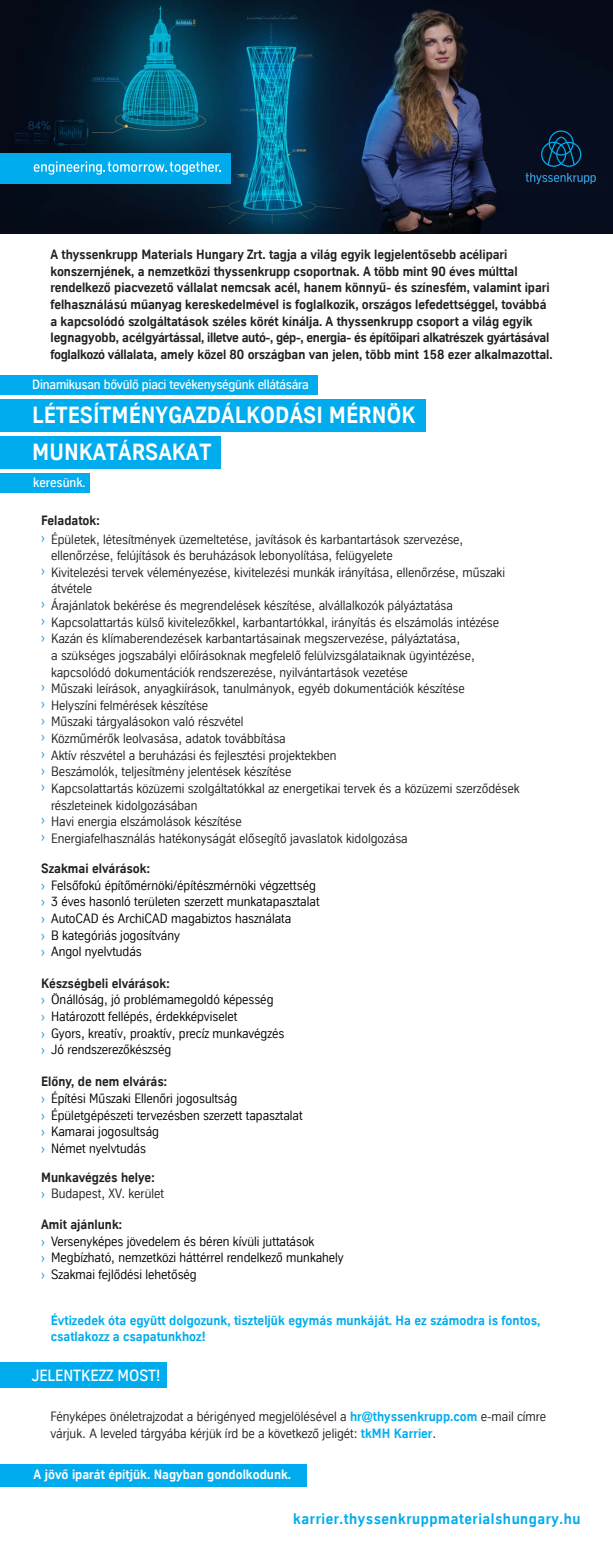
<style>
.page{position:relative;width:613px;height:1551px;background:#fff}
.page>*{position:absolute;margin:0;border:0;box-sizing:border-box;transform-origin:0 0}
.t1{font:700 22.75px/36.7px "TK Type";color:#fff}
.t2{font:500 15.75px "TK Type";color:#fff}
.t3{font:700 14.88px "TK Type";letter-spacing:.035em;color:#00aced}
.t4{font:13.12px/15.6px "TK Type";color:#231f20}
.t5{font:13.12px/16.6px "TK Type";color:#000}
.t6{font:700 13.12px/16.6px "TK Type";letter-spacing:-.005em;color:#231f20}
.t7{font:700 13.12px/15.8px "TK Type";color:#00aced}
.t8{font:500 13.12px "TK Type";letter-spacing:-.015em;color:#fff}
.t9{font:700 13.12px "TK Type";color:#fff}
.s1{font-weight:700}
.s2{color:#3599d5}
.s3{font-weight:700;color:#231f20}
.s4{font-weight:700;color:#00adee}
</style>
<div class="page">
<div style="left:0;top:399px;width:425px;height:33px;background:#00aced"></div>
<div style="left:0;top:473px;width:89px;height:20px;background:#00aced"></div>
<div style="left:0;top:436px;width:221px;height:32px;background:#00aced"></div>
<div style="left:0;top:1463px;width:306px;height:23px;background:#00aced"></div>
<div style="left:0;top:1361px;width:166px;height:26px;background:#00aced"></div>
<div style="left:0;top:375px;width:318px;height:20px;background:#00aced"></div>
<img style="left:0;top:0;width:612px;height:234px">
<div style="left:0;top:153px;width:231px;height:30px;background:#00aced"></div>
<svg style="left:34px;top:161px;width:187px;height:14px"></svg>
<svg style="left:541px;top:130px;width:40px;height:37px"></svg>
<svg style="left:525px;top:173px;width:70px;height:11px"></svg>
<p class="t6" style="left:50px;top:246px;width:503px">A thyssenkrupp Materials Hungary Zrt. tagja a világ egyik legjelentősebb acélipari konszernjének, a nemzetközi thyssenkrupp csoportnak. A több mint 90 éves múlttal rendelkező piacvezető vállalat nemcsak acél, hanem könnyű- és színesfém, valamint ipari felhasználású műanyag kereskedelmével is foglalkozik, országos lefedettséggel, továbbá a kapcsolódó szolgáltatások széles körét kínálja. A thyssenkrupp csoport a világ egyik legnagyobb, acélgyártással, illetve autó-, gép-, energia- és építőipari alkatrészek gyártásával foglalkozó vállalata, amely közel 80 országban van jelen, több mint 158 ezer alkalmazottal.</p>
<p class="t8" style="left:32px;top:377px;width:278px">Dinamikusan bővülő piaci tevékenységünk ellátására</p>
<h1 class="t1" style="left:32px;top:397px;width:384px">LÉTESÍTMÉNYGAZDÁLKODÁSI MÉRNÖK<br>MUNKATÁRSAKAT</h1>
<p class="t8" style="left:33px;top:475px;width:54px">keresünk.</p>
<p class="t4" style="left:41px;top:511px;width:423px;line-height:18.4px"><span class="s1">Feladatok:<br></span><span class="s2">›</span> Épületek, létesítmények üzemeltetése, javítások és karbantartások szervezése,</p>
<p class="t4" style="left:51px;top:547px;width:343px">ellenőrzése, felújítások és beruházások lebonyolítása, felügyelete</p>
<p class="t4" style="left:41px;top:564px;width:465px"><span class="s2">›</span> Kivitelezési tervek véleményezése, kivitelezési munkák irányítása, ellenőrzése, műszaki</p>
<p class="t4" style="left:51px;top:581px;width:43px">átvétele</p>
<p class="t4" style="left:41px;top:597px;width:413px"><span class="s2">›</span> Árajánlatok bekérése és megrendelések készítése, alvállalkozók pályáztatása</p>
<p class="t4" style="left:41px;top:614px;width:459px"><span class="s2">›</span> Kapcsolattartás külső kivitelezőkkel, karbantartókkal, irányítás és elszámolás intézése</p>
<p class="t4" style="left:41px;top:631px;width:420px"><span class="s2">›</span> Kazán és klímaberendezések karbantartásainak megszervezése, pályáztatása,</p>
<p class="t4" style="left:51px;top:647px;width:425px">a szükséges jogszabályi előírásoknak megfelelő felülvizsgálataiknak ügyintézése,</p>
<p class="t4" style="left:51px;top:664px;width:358px">kapcsolódó dokumentációk rendszerezése, nyilvántartások vezetése</p>
<p class="t4" style="left:41px;top:680px;width:425px"><span class="s2">›</span> Műszaki leírások, anyagkiírások, tanulmányok, egyéb dokumentációk készítése</p>
<p class="t4" style="left:41px;top:697px;width:169px"><span class="s2">›</span> Helyszíni felmérések készítése</p>
<p class="t4" style="left:41px;top:714px;width:204px"><span class="s2">›</span> Műszaki tárgyalásokon való részvétel</p>
<p class="t4" style="left:41px;top:730px;width:246px"><span class="s2">›</span> Közműmérők leolvasása, adatok továbbítása</p>
<p class="t4" style="left:41px;top:747px;width:297px"><span class="s2">›</span> Aktív részvétel a beruházási és fejlesztési projektekben</p>
<p class="t4" style="left:41px;top:764px;width:252px"><span class="s2">›</span> Beszámolók, teljesítmény jelentések készítése</p>
<p class="t4" style="left:41px;top:780px;width:479px"><span class="s2">›</span> Kapcsolattartás közüzemi szolgáltatókkal az energetikai tervek és a közüzemi szerződések</p>
<p class="t4" style="left:51px;top:797px;width:148px">részleteinek kidolgozásában</p>
<p class="t4" style="left:41px;top:813px;width:202px"><span class="s2">›</span> Havi energia elszámolások készítése</p>
<p class="t4" style="left:41px;top:830px;width:368px"><span class="s2">›</span> Energiafelhasználás hatékonyságát elősegítő javaslatok kidolgozása</p>
<p class="t5" style="left:41px;top:860px;width:280px"><span class="s3">Szakmai elvárások:<br></span><span class="s2">›</span> Felsőfokú építőmérnöki/építészmérnöki végzettség <span class="s2">›</span> 3 éves hasonló területen szerzett munkatapasztalat <span class="s2">›</span> AutoCAD és ArchiCAD magabiztos használata<br><span class="s2">›</span> B kategóriás jogosítvány<br><span class="s2">›</span> Angol nyelvtudás</p>
<p class="t5" style="left:41px;top:974px;width:244px"><span class="s3">Készségbeli elvárások:<br></span><span class="s2">›</span> Önállóság, jó problémamegoldó képesség<br><span class="s2">›</span> Határozott fellépés, érdekképviselet<br><span class="s2">›</span> Gyors, kreatív, proaktív, precíz munkavégzés <span class="s2">›</span> Jó rendszerezőkészség</p>
<p class="t5" style="left:41px;top:1073px;width:263px"><span class="s3">Előny, de nem elvárás:<br></span><span class="s2">›</span> Építési Műszaki Ellenőri jogosultság<br><span class="s2">›</span> Épületgépészeti tervezésben szerzett tapasztalat <span class="s2">›</span> Kamarai jogosultság<br><span class="s2">›</span> Német nyelvtudás</p>
<p class="t4" style="left:41px;top:1169px;width:124px"><span class="s1">Munkavégzés helye:<br></span><span class="s2">›</span> Budapest, XV. kerület</p>
<p class="t5" style="left:41px;top:1215px;width:304px"><span class="s3">Amit ajánlunk:<br></span><span class="s2">›</span> Versenyképes jövedelem és béren kívüli juttatások<br><span class="s2">›</span> Megbízható, nemzetközi háttérrel rendelkező munkahely <span class="s2">›</span> Szakmai fejlődési lehetőség</p>
<p class="t7" style="left:51px;top:1312px;width:491px">Évtizedek óta együtt dolgozunk, tiszteljük egymás munkáját. Ha ez számodra is fontos, csatlakozz a csapatunkhoz!</p>
<p class="t2" style="left:32px;top:1365px;width:130px">JELENTKEZZ MOST!</p>
<p class="t4" style="left:50px;top:1408px;width:497px;line-height:16.6px">Fényképes önéletrajzodat a bérigényed megjelölésével a <span class="s4">hr@thyssenkrupp.com</span> e-mail címre várjuk. A leveled tárgyába kérjük írd be a következő jeligét: <span class="s4">tkMH Karrier</span>.</p>
<p class="t9" style="left:33px;top:1466px;width:259px">A jövő iparát építjük. Nagyban gondolkodunk.</p>
<p class="t3" style="left:293px;top:1510px;width:289px">karrier.thyssenkruppmaterialshungary.hu</p>
</div>
